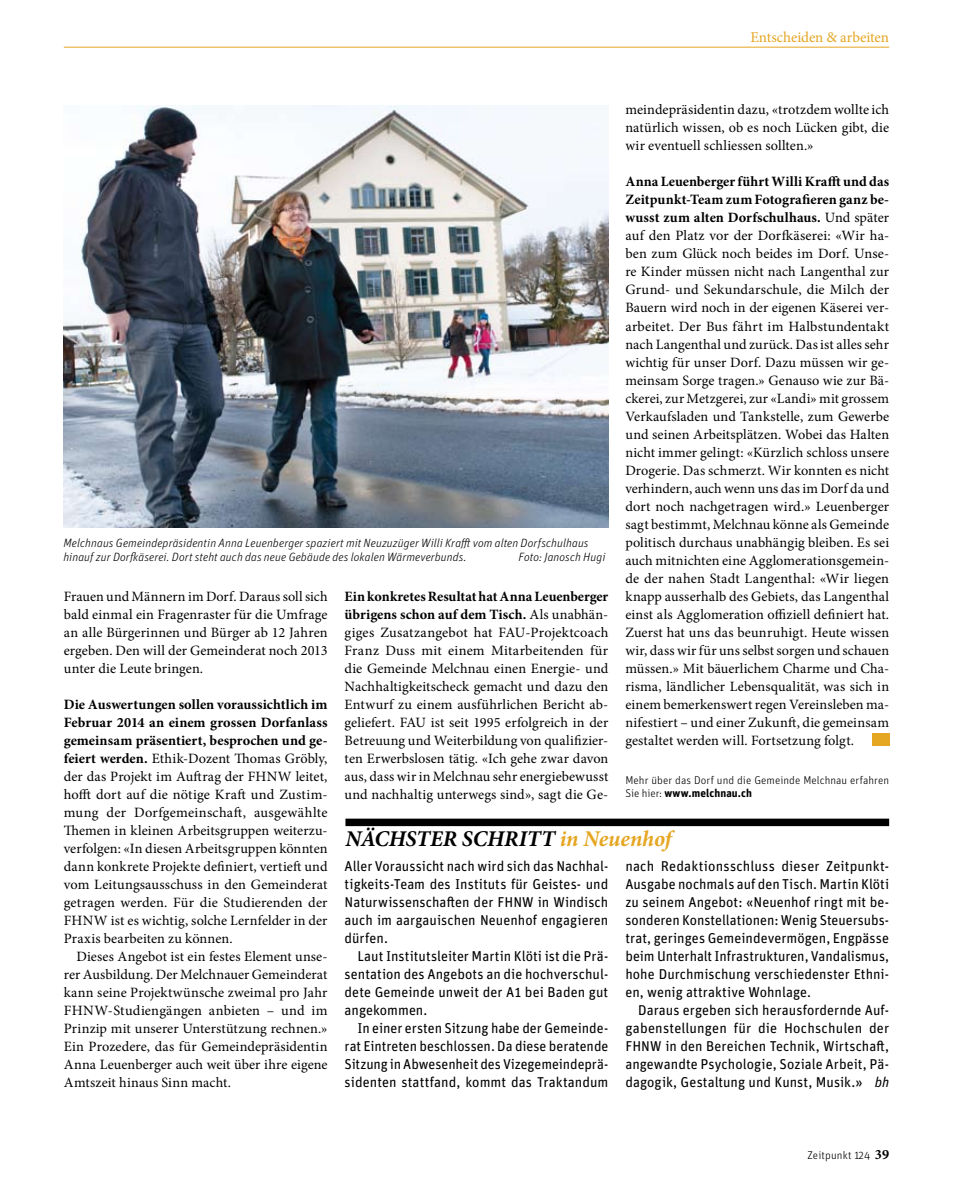
<style>
.page{position:relative;width:953px;height:1191px;background:#fff}
.page>*{position:absolute;margin:0;border:0;box-sizing:border-box;transform-origin:0 0}
.t1{font:italic 700 22.5px "Minion Pro";letter-spacing:-.01em;color:#000}
.t2{font:15px "Minion Pro";letter-spacing:-.005em;color:#e5a622}
.t3{font:14.25px/18px "Minion Pro";letter-spacing:.005em;color:#000;text-align:justify}
.t4{font:14.25px/18px "Unit OT";letter-spacing:.005em;color:#000;text-align:justify}
.t5{font:italic 300 12px/13.5px "Unit OT";letter-spacing:.005em;color:#000}
.t6{font:300 11.25px/13.5px "Unit OT";letter-spacing:.01em;color:#000}
.s1{font-weight:700}
.s2{color:#e5a622}
.s3{font-style:italic}
.s4{font-family:"Minion Pro";font-weight:700;font-size:14.25px}
</style>
<div class="page">
<hr style="left:64px;top:47px;width:825px;height:1px;background:#e5a622">
<div style="left:872px;top:733px;width:17px;height:13px;background:#e5a622"></div>
<div style="left:345px;top:818px;width:544px;height:8px;background:#000"></div>
<img style="left:64px;top:105px;width:544px;height:422px">
<p class="t2" style="left:750px;top:27px;width:140px">Entscheiden &amp; arbeiten</p>
<p class="t3" style="left:625px;top:101px;width:265px">meindepräsidentin dazu, «trotzdem wollte ich natürlich wissen, ob es noch Lücken gibt, die wir eventuell schliessen sollten.»</p>
<p class="t3" style="left:625px;top:173px;width:265px"><span class="s1">Anna Leuenberger führt Willi Krafft und das Zeitpunkt-Team zum Fotografieren ganz be&shy;wusst zum alten Dorfschulhaus.</span> Und später auf den Platz vor der Dorfkäserei: «Wir ha&shy;ben zum Glück noch beides im Dorf. Unse&shy;re Kinder müssen nicht nach Langenthal zur Grund- und Sekundarschule, die Milch der Bauern wird noch in der eigenen Käserei ver&shy;arbeitet. Der Bus fährt im Halbstundentakt nach Langenthal und zurück. Das ist alles sehr wichtig für unser Dorf. Dazu müssen wir ge&shy;meinsam Sorge tragen.» Genauso wie zur Bä&shy;ckerei, zur Metzgerei, zur «Landi» mit grossem Verkaufsladen und Tankstelle, zum Gewerbe und seinen Arbeitsplätzen. Wobei das Halten nicht immer gelingt: «Kürzlich schloss unsere Drogerie. Das schmerzt. Wir konnten es nicht verhindern, auch wenn uns das im Dorf da und dort noch nachgetragen wird.» Leuenberger sagt bestimmt, Melchnau könne als Gemeinde politisch durchaus unabhängig bleiben. Es sei auch mitnichten eine Agglomerationsgemein&shy;de der nahen Stadt Langenthal: «Wir liegen knapp ausserhalb des Gebiets, das Langenthal einst als Agglomeration offiziell definiert hat.<br>Zuerst hat uns das beunruhigt. Heute wissen wir, dass wir für uns selbst sorgen und schauen müssen.» Mit bäuerlichem Charme und Cha&shy;risma, ländlicher Lebensqualität, was sich in einem bemerkenswert regen Vereinsleben ma&shy;nifestiert – und einer Zukunft, die gemeinsam gestaltet werden will. Fortsetzung folgt.</p>
<p class="t6" style="left:625px;top:773px;width:265px">Mehr über das Dorf und die Gemeinde Melchnau erfahren<br>Sie hier: <span class="s1">www.melchnau.ch</span></p>
<p class="t5" style="left:63px;top:536px;width:526px">Melchnaus Gemeindepräsidentin Anna Leuenberger spaziert mit Neuzuzüger Willi Krafft vom alten Dorfschulhaus hinauf zur Dorfkäserei. Dort steht auch das neue Gebäude des lokalen Wärmeverbunds.</p>
<p class="t5" style="left:518px;top:550px;width:88px">Foto: Janosch Hugi</p>
<p class="t3" style="left:64px;top:587px;width:265px">Frauen und Männern im Dorf. Daraus soll sich bald einmal ein Fragenraster für die Umfrage an alle Bürgerinnen und Bürger ab 12 Jahren ergeben. Den will der Gemeinderat noch 2013 unter die Leute bringen.</p>
<p class="t3" style="left:64px;top:695px;width:265px"><span class="s1">Die Auswertungen sollen voraussichtlich im Februar 2014 an einem grossen Dorfanlass gemeinsam präsentiert, besprochen und ge&shy;feiert werden.</span> Ethik-Dozent Thomas Gröbly, der das Projekt im Auftrag der FHNW leitet, hofft dort auf die nötige Kraft und Zustim&shy;mung der Dorfgemeinschaft, ausgewählte Themen in kleinen Arbeitsgruppen weiterzu&shy;verfolgen: «In diesen Arbeitsgruppen könnten dann konkrete Projekte definiert, vertieft und vom Leitungsausschuss in den Gemeinderat getragen werden. Für die Studierenden der FHNW ist es wichtig, solche Lernfelder in der Praxis bearbeiten zu können.</p>
<p class="t3" style="left:64px;top:947px;width:265px;text-indent:13px">Dieses Angebot ist ein festes Element unse&shy;rer Ausbildung. Der Melchnauer Gemeinderat kann seine Projektwünsche zweimal pro Jahr FHNW-Studiengängen anbieten – und im Prinzip mit unserer Unterstützung rechnen.» Ein Prozedere, das für Gemeindepräsidentin Anna Leuenberger auch weit über ihre eigene Amtszeit hinaus Sinn macht.</p>
<p class="t3" style="left:344px;top:587px;width:265px"><span class="s1">Ein konkretes Resultat hat Anna Leuenberger übrigens schon auf dem Tisch.</span> Als unabhän&shy;giges Zusatzangebot hat FAU-Projektcoach Franz Duss mit einem Mitarbeitenden für die Gemeinde Melchnau einen Energie- und Nachhaltigkeitscheck gemacht und dazu den Entwurf zu einem ausführlichen Bericht ab&shy;geliefert. FAU ist seit 1995 erfolgreich in der Betreuung und Weiterbildung von qualifizier&shy;ten Erwerbslosen tätig. «Ich gehe zwar davon aus, dass wir in Melchnau sehr energiebewusst und nachhaltig unterwegs sind», sagt die Ge-</p>
<h1 class="t1" style="left:345px;top:822px;width:327px">NÄCHSTER SCHRITT <span class="s2">in Neuenhof</span></h1>
<p class="t4" style="left:344px;top:856px;width:265px">Aller Voraussicht nach wird sich das Nachhal&shy;tigkeits-Team des Instituts für Geistes- und Naturwissenschaften der FHNW in Windisch auch im aargauischen Neuenhof engagieren dürfen.</p>
<p class="t4" style="left:344px;top:946px;width:265px;text-indent:13px">Laut Institutsleiter Martin Klöti ist die Prä&shy;sentation des Angebots an die hochverschul&shy;dete Gemeinde unweit der A1 bei Baden gut angekommen.</p>
<p class="t4" style="left:344px;top:1018px;width:265px;text-indent:13px">In einer ersten Sitzung habe der Gemeinde&shy;rat Eintreten beschlossen. Da diese beratende Sitzung in Abwesenheit des Vizegemeindeprä&shy;sidenten stattfand, kommt das Traktandum</p>
<p class="t4" style="left:625px;top:856px;width:265px">nach Redaktionsschluss dieser Zeitpunkt-Ausgabe nochmals auf den Tisch. Martin Klöti zu seinem Angebot: «Neuenhof ringt mit be&shy;sonderen Konstellationen: Wenig Steuersubs&shy;trat, geringes Gemeindevermögen, Engpässe beim Unterhalt Infrastrukturen, Vandalismus, hohe Durchmischung verschiedenster Ethni&shy;en, wenig attraktive Wohnlage.</p>
<p class="t4" style="left:625px;top:1000px;width:265px;text-indent:13px">Daraus ergeben sich herausfordernde Auf&shy;gabenstellungen für die Hochschulen der FHNW in den Bereichen Technik, Wirtschaft, angewandte Psychologie, Soziale Arbeit, Pä&shy;dagogik, Gestaltung und Kunst, Musik.» <span class="s3">bh</span></p>
<p class="t6" style="left:807px;top:1148px;width:83px">Zeitpunkt 124 <span class="s4">39</span></p>
</div>
